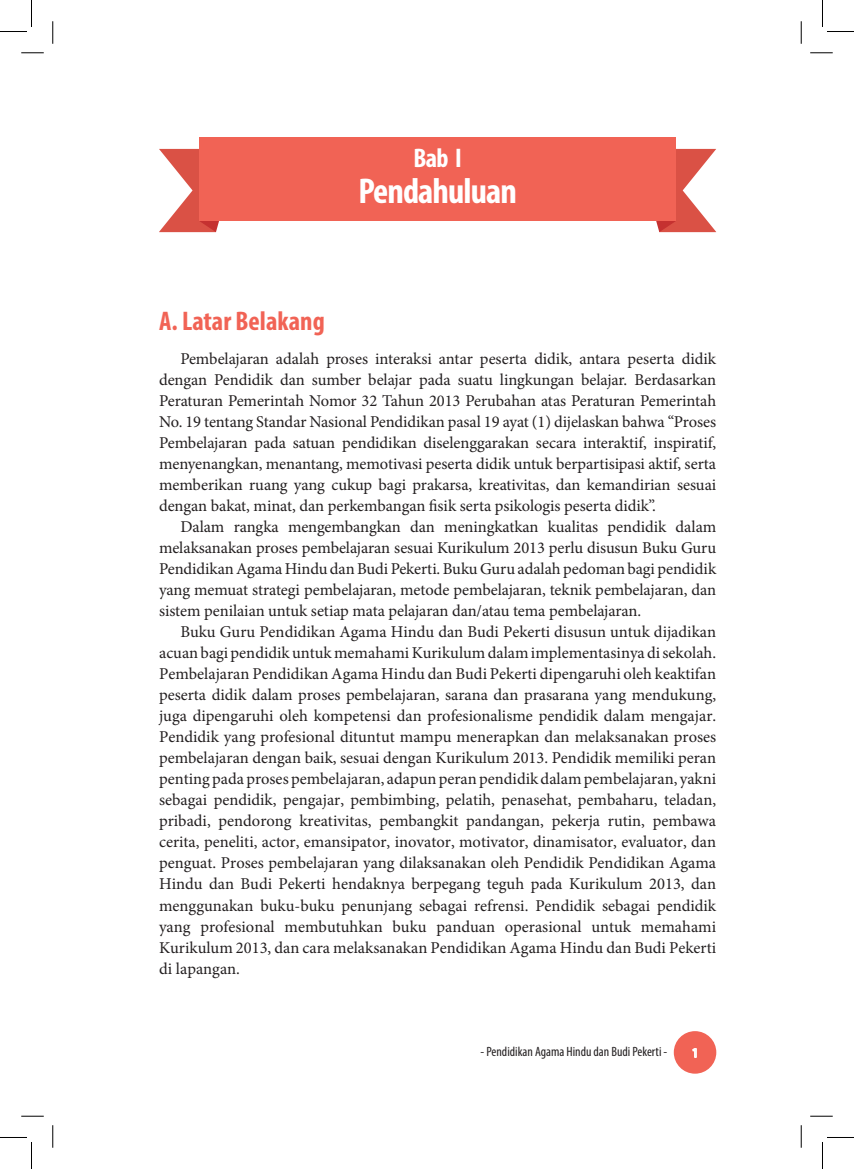
<style>
.page{position:relative;width:854px;height:1169px;background:#fff}
.page>*{position:absolute;margin:0;border:0;box-sizing:border-box;transform-origin:0 0}
.t1{font:700 condensed 36px "Myriad Pro";letter-spacing:-.025em;color:#fff}
.t2{font:700 condensed 27px "Myriad Pro";color:#f16355}
.t3{font:700 condensed 27px "Myriad Pro";color:#fff}
.t4{font:16.5px/21px "Minion Pro";color:#231f20;text-align:justify}
.t5{font:condensed 13.5px "Myriad Pro";color:#231f20}
.t6{font:700 condensed 13.5px "Myriad Pro";color:#fff}
</style>
<div class="page">
<div style="left:674px;top:1031px;width:42px;height:42px;background:#f16355;border-radius:50%"></div>
<svg style="left:692px;top:1048px;width:5px;height:10px"></svg>
<svg style="left:656px;top:149px;width:60px;height:83px"></svg>
<svg style="left:159px;top:149px;width:60px;height:83px"></svg>
<div style="left:199px;top:138px;width:477px;height:83px;background:#f16355"></div>
<svg style="left:21px;top:53px;width:23px;height:1px"></svg>
<svg style="left:810px;top:53px;width:23px;height:1px"></svg>
<svg style="left:21px;top:1115px;width:23px;height:1px"></svg>
<svg style="left:810px;top:1115px;width:23px;height:1px"></svg>
<svg style="left:53px;top:21px;width:1px;height:23px"></svg>
<svg style="left:53px;top:1125px;width:1px;height:22px"></svg>
<svg style="left:801px;top:21px;width:1px;height:23px"></svg>
<svg style="left:801px;top:1125px;width:1px;height:22px"></svg>
<svg style="left:0;top:0;width:32px;height:32px"></svg>
<svg style="left:0;top:1137px;width:32px;height:32px"></svg>
<svg style="left:822px;top:0;width:32px;height:32px"></svg>
<svg style="left:822px;top:1137px;width:32px;height:32px"></svg>
<h2 class="t3" style="left:413px;top:141px;width:50px">Bab I</h2>
<h1 class="t1" style="left:358px;top:169px;width:160px">Pendahuluan</h1>
<h2 class="t2" style="left:159px;top:304px;width:167px">A. Latar Belakang</h2>
<p class="t4" style="left:159px;top:348px;width:559px;text-indent:21px">Pembelajaran adalah proses interaksi antar peserta didik, antara peserta didik dengan Pendidik dan sumber belajar pada suatu lingkungan belajar. Berdasarkan Peraturan Pemerintah Nomor 32 Tahun 2013 Perubahan atas Peraturan Pemerintah No. 19 tentang Standar Nasional Pendidikan pasal 19 ayat (1) dijelaskan bahwa “Proses Pembelajaran pada satuan pendidikan diselenggarakan secara interaktif, inspiratif, menyenangkan, menantang, memotivasi peserta didik untuk berpartisipasi aktif, serta memberikan ruang yang cukup bagi prakarsa, kreativitas, dan kemandirian sesuai dengan bakat, minat, dan perkembangan fisik serta psikologis peserta didik”.</p>
<p class="t4" style="left:159px;top:516px;width:559px;text-indent:21px">Dalam rangka mengembangkan dan meningkatkan kualitas pendidik dalam melaksanakan proses pembelajaran sesuai Kurikulum 2013 perlu disusun Buku Guru Pendidikan Agama Hindu dan Budi Pekerti. Buku Guru adalah pedoman bagi pendidik yang memuat strategi pembelajaran, metode pembelajaran, teknik pembelajaran, dan sistem penilaian untuk setiap mata pelajaran dan/atau tema pembelajaran.</p>
<p class="t4" style="left:159px;top:621px;width:559px;text-indent:21px">Buku Guru Pendidikan Agama Hindu dan Budi Pekerti disusun untuk dijadikan acuan bagi pendidik untuk memahami Kurikulum dalam implementasinya di sekolah.<br>Pembelajaran Pendidikan Agama Hindu dan Budi Pekerti dipengaruhi oleh keaktifan peserta didik dalam proses pembelajaran, sarana dan prasarana yang mendukung, juga dipengaruhi oleh kompetensi dan profesionalisme pendidik dalam mengajar.<br>Pendidik yang profesional dituntut mampu menerapkan dan melaksanakan proses pembelajaran dengan baik, sesuai dengan Kurikulum 2013. Pendidik memiliki peran penting pada proses pembelajaran, adapun peran pendidik dalam pembelajaran, yakni sebagai pendidik, pengajar, pembimbing, pelatih, penasehat, pembaharu, teladan, pribadi, pendorong kreativitas, pembangkit pandangan, pekerja rutin, pembawa cerita, peneliti, actor, emansipator, inovator, motivator, dinamisator, evaluator, dan penguat. Proses pembelajaran yang dilaksanakan oleh Pendidik Pendidikan Agama Hindu dan Budi Pekerti hendaknya berpegang teguh pada Kurikulum 2013, dan menggunakan buku-buku penunjang sebagai refrensi. Pendidik sebagai pendidik yang profesional membutuhkan buku panduan operasional untuk memahami Kurikulum 2013, dan cara melaksanakan Pendidikan Agama Hindu dan Budi Pekerti di lapangan.</p>
<p class="t5" style="left:481px;top:1043px;width:188px">- Pendidikan Agama Hindu dan Budi Pekerti -</p>
<p class="t6" style="left:692px;top:1044px;width:7px">1</p>
</div>
